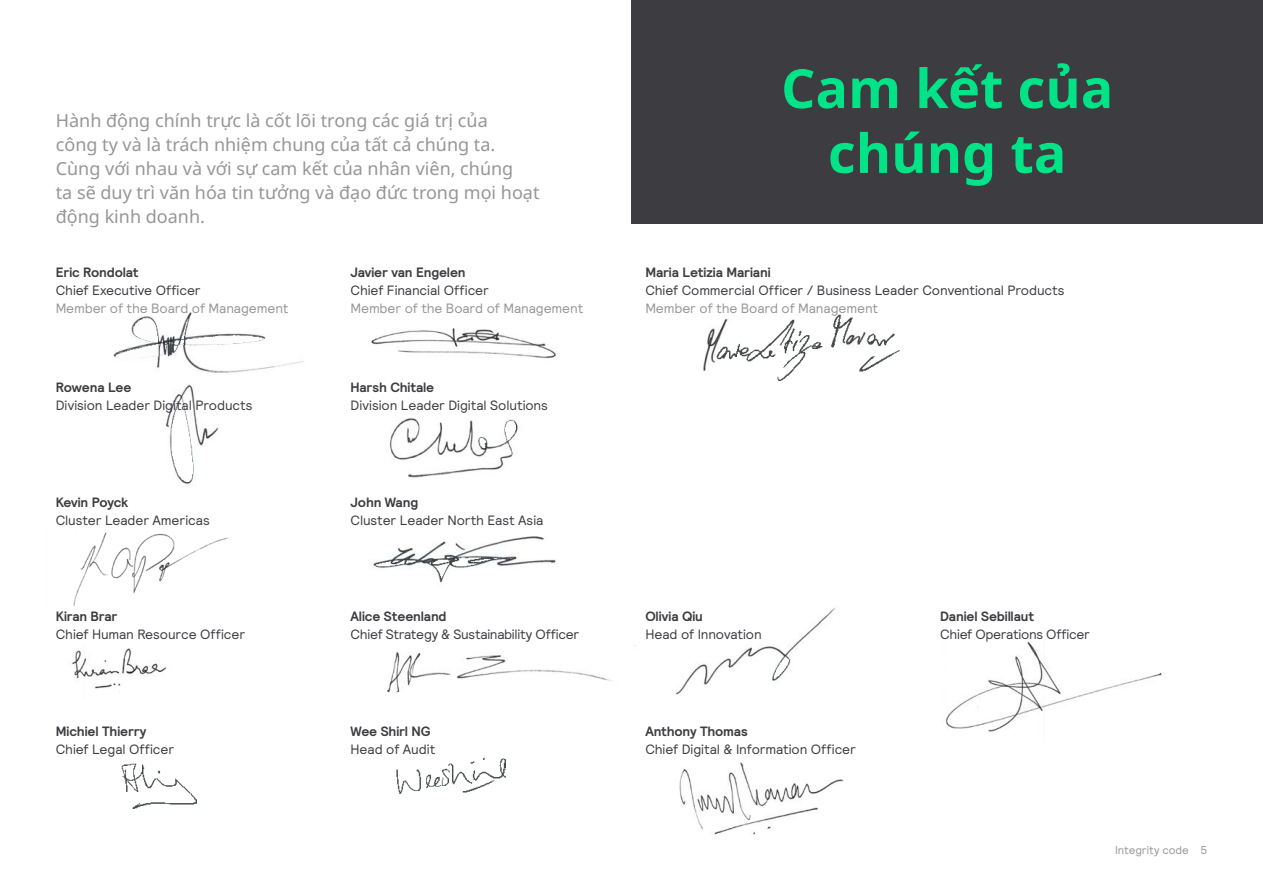
<style>
.page{position:relative;width:1263px;height:893px;background:#fff}
.page>*{position:absolute;margin:0;border:0;box-sizing:border-box;transform-origin:0 0}
.t1{font:700 54px/64.8px "Noto Sans";color:#00e487;text-align:center}
.t2{font:18px/24px "Noto Sans";color:#969696}
.t3{font:13.5px "Signify Relative";letter-spacing:-.01em;color:#3c3c41}
.t4{font:700 13.5px "Signify Relative";letter-spacing:-.01em;color:#3c3c41}
.t5{font:13.5px "Signify Relative";letter-spacing:-.01em;color:#969696}
.t6{font:11.25px "Signify Relative";letter-spacing:-.005em;color:#969696}
</style>
<div class="page">
<div style="left:631px;top:0;width:632px;height:223px;background:#3c3c41"></div>
<img style="left:113px;top:312px;width:191px;height:61px">
<img style="left:114px;top:317px;width:149px;height:40px">
<img style="left:703px;top:314px;width:138px;height:67px">
<img style="left:717px;top:315px;width:183px;height:65px">
<img style="left:122px;top:764px;width:75px;height:44px">
<img style="left:396px;top:757px;width:110px;height:36px">
<img style="left:373px;top:536px;width:183px;height:47px">
<img style="left:375px;top:556px;width:121px;height:22px">
<img style="left:679px;top:762px;width:165px;height:73px">
<img style="left:945px;top:641px;width:217px;height:91px">
<img style="left:71px;top:648px;width:96px;height:41px">
<img style="left:73px;top:532px;width:156px;height:75px">
<img style="left:371px;top:328px;width:185px;height:31px">
<img style="left:165px;top:384px;width:54px;height:100px">
<img style="left:170px;top:398px;width:22px;height:84px">
<img style="left:635px;top:608px;width:200px;height:87px">
<img style="left:773px;top:655px;width:15px;height:24px">
<img style="left:390px;top:418px;width:128px;height:60px">
<img style="left:505px;top:421px;width:11px;height:19px">
<svg style="left:478px;top:437px;width:8px;height:11px"></svg>
<img style="left:387px;top:652px;width:224px;height:41px">
<h2 class="t2" style="left:56px;top:109px;width:485px">Hành động chính trực là cốt lõi trong các giá trị của<br>công ty và là trách nhiệm chung của tất cả chúng ta.<br>Cùng với nhau và với sự cam kết của nhân viên, chúng<br>ta sẽ duy trì văn hóa tin tưởng và đạo đức trong mọi hoạt động kinh doanh.</h2>
<p class="t4" style="left:56px;top:264px;width:84px">Eric Rondolat</p>
<p class="t3" style="left:56px;top:282px;width:146px">Chief Executive Officer</p>
<p class="t5" style="left:56px;top:300px;width:234px">Member of the Board of Management</p>
<p class="t4" style="left:351px;top:264px;width:117px">Javier van Engelen</p>
<p class="t3" style="left:351px;top:282px;width:140px">Chief Financial Officer</p>
<p class="t5" style="left:351px;top:300px;width:234px">Member of the Board of Management</p>
<p class="t4" style="left:56px;top:378px;width:77px">Rowena Lee</p>
<p class="t3" style="left:56px;top:397px;width:198px">Division Leader Digital Products</p>
<p class="t4" style="left:351px;top:378px;width:85px">Harsh Chitale</p>
<p class="t3" style="left:351px;top:397px;width:199px">Division Leader Digital Solutions</p>
<p class="t4" style="left:56px;top:493px;width:74px">Kevin Poyck</p>
<p class="t3" style="left:56px;top:511px;width:156px">Cluster Leader Americas</p>
<p class="t4" style="left:351px;top:493px;width:69px">John Wang</p>
<p class="t3" style="left:351px;top:511px;width:194px">Cluster Leader North East Asia</p>
<p class="t4" style="left:56px;top:608px;width:63px">Kiran Brar</p>
<p class="t3" style="left:56px;top:626px;width:191px">Chief Human Resource Officer</p>
<p class="t4" style="left:351px;top:608px;width:97px">Alice Steenland</p>
<p class="t3" style="left:351px;top:626px;width:230px">Chief Strategy &amp; Sustainability Officer</p>
<p class="t4" style="left:56px;top:722px;width:92px">Michiel Thierry</p>
<p class="t3" style="left:56px;top:740px;width:120px">Chief Legal Officer</p>
<p class="t4" style="left:351px;top:722px;width:81px">Wee Shirl NG</p>
<p class="t3" style="left:351px;top:740px;width:86px">Head of Audit</p>
<h1 class="t1" style="left:781px;top:57px;width:334px">Cam kết của chúng ta</h1>
<p class="t4" style="left:645px;top:264px;width:127px">Maria Letizia Mariani</p>
<p class="t3" style="left:645px;top:282px;width:421px">Chief Commercial Officer / Business Leader Conventional Products</p>
<p class="t5" style="left:645px;top:300px;width:234px">Member of the Board of Management</p>
<p class="t4" style="left:645px;top:608px;width:59px">Olivia Qiu</p>
<p class="t3" style="left:645px;top:626px;width:118px">Head of Innovation</p>
<p class="t4" style="left:645px;top:722px;width:104px">Anthony Thomas</p>
<p class="t3" style="left:645px;top:740px;width:212px">Chief Digital &amp; Information Officer</p>
<p class="t4" style="left:940px;top:608px;width:95px">Daniel Sebillaut</p>
<p class="t3" style="left:940px;top:626px;width:151px">Chief Operations Officer</p>
<p class="t6" style="left:1115px;top:842px;width:93px">Integrity code 5</p>
</div>
